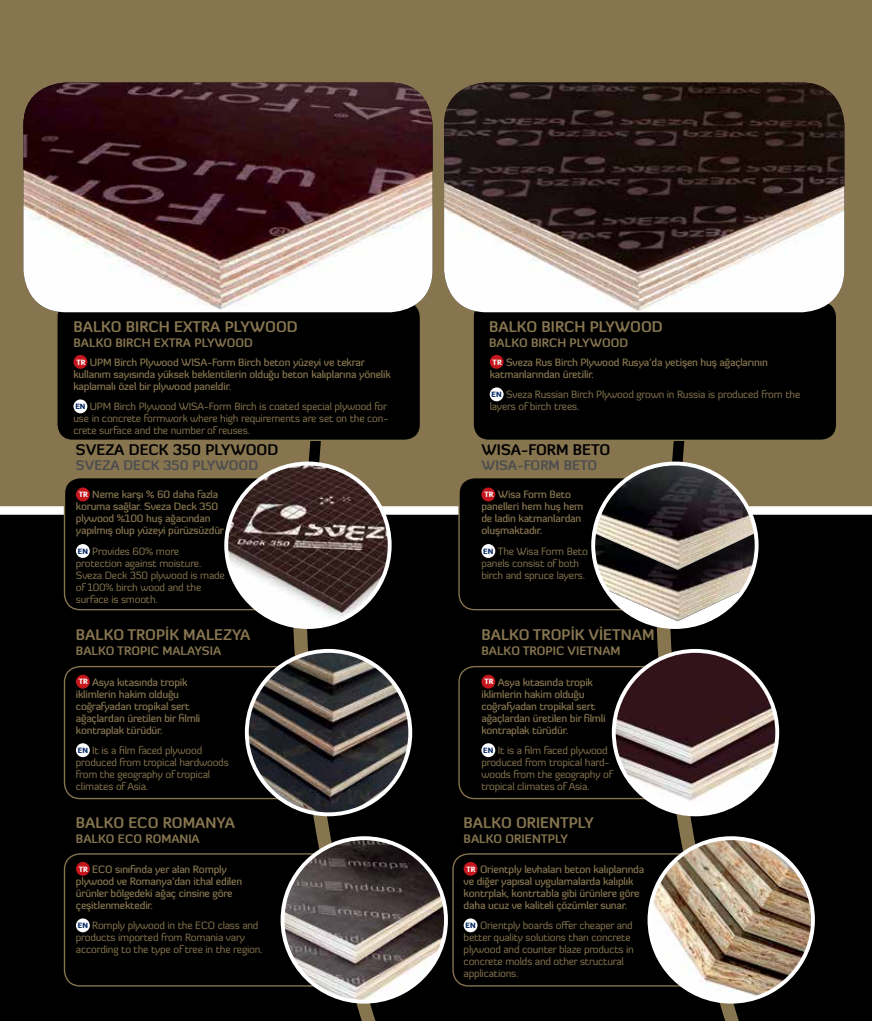
<style>
.page{position:relative;width:872px;height:1021px;background:#fff}
.page>*{position:absolute;margin:0;border:0;box-sizing:border-box;transform-origin:0 0}
.t1{font:700 15px "Diavlo";color:#86754f}
.t2{font:700 15px "Diavlo";color:#000}
.t3{font:700 13.5px "Diavlo";color:#4d4d4f}
.t4{font:700 12px "Diavlo";color:#86754f}
.t5{font:500 10.5px/12px "Diavlo";letter-spacing:-.02em;color:#86754f}
.t6{font:10.5px/12px "Diavlo";letter-spacing:-.02em;color:#86754f}
.s1{font-weight:900;font-size:7.35px;color:#fff}
.s2{font-weight:900;font-size:7.35px;color:#002561}
</style>
<div class="page">
<div style="left:0;top:0;width:872px;height:1020px;background:#86754f"></div>
<div style="left:0;top:511px;width:872px;height:509px;background:#000"></div>
<div style="left:0;top:506px;width:872px;height:8px;background:#fff"></div>
<svg style="left:159px;top:431px;width:266px;height:589px"></svg>
<div style="left:64px;top:477px;width:264px;height:132px;background:#000;border-radius:16px"></div>
<div style="left:64px;top:477px;width:264px;height:133px;border:1px solid #86754f;border-radius:16px"></div>
<div style="left:459px;top:477px;width:251px;height:132px;background:#000;border-radius:16px"></div>
<div style="left:64px;top:666px;width:264px;height:132px;background:#000;border-radius:16px"></div>
<div style="left:64px;top:666px;width:264px;height:133px;border:1px solid #86754f;border-radius:16px"></div>
<div style="left:64px;top:854px;width:313px;height:131px;background:#000;border-radius:16px"></div>
<div style="left:64px;top:853px;width:314px;height:133px;border:1px solid #86754f;border-radius:16px"></div>
<img style="left:226px;top:463px;width:164px;height:164px;border-radius:82px">
<div style="left:224px;top:461px;width:167px;height:168px;border:4px solid #fff;border-radius:50%"></div>
<img style="left:282px;top:838px;width:164px;height:163px;border-radius:82px">
<div style="left:280px;top:836px;width:168px;height:167px;border:4px solid #fff;border-radius:50%"></div>
<img style="left:247px;top:651px;width:163px;height:163px;border-radius:82px">
<div style="left:245px;top:649px;width:167px;height:167px;border:4px solid #fff;border-radius:50%"></div>
<svg style="left:522px;top:441px;width:266px;height:579px"></svg>
<svg style="left:593px;top:463px;width:163px;height:158px"></svg>
<img style="left:594px;top:463px;width:161px;height:107px">
<div style="left:591px;top:461px;width:167px;height:168px;border:4px solid #fff;border-radius:50%"></div>
<img style="left:614px;top:651px;width:163px;height:155px">
<div style="left:612px;top:649px;width:167px;height:167px;border:4px solid #fff;border-radius:50%"></div>
<img style="left:649px;top:838px;width:164px;height:163px;border-radius:82px">
<div style="left:647px;top:836px;width:168px;height:167px;border:4px solid #fff;border-radius:50%"></div>
<div style="left:57px;top:301px;width:363px;height:139px;background:#000;border-radius:16px"></div>
<div style="left:56px;top:300px;width:365px;height:141px;border:1px solid #86754f;border-radius:16px"></div>
<div style="left:73px;top:355px;width:14px;height:14px;background:#c4161c;border-radius:50%"></div>
<div style="left:73px;top:399px;width:14px;height:14px;background:#fff;border-radius:50%"></div>
<img style="left:23px;top:83px;width:409px;height:229px">
<div style="left:473px;top:301px;width:363px;height:139px;background:#000;border-radius:16px"></div>
<div style="left:472px;top:300px;width:365px;height:141px;border:1px solid #86754f;border-radius:16px"></div>
<div style="left:490px;top:355px;width:13px;height:14px;background:#c4161c;border-radius:50%"></div>
<div style="left:490px;top:387px;width:13px;height:14px;background:#fff;border-radius:50%"></div>
<img style="left:444px;top:83px;width:400px;height:229px">
<div style="left:76px;top:487px;width:14px;height:14px;background:#c4161c;border-radius:50%"></div>
<div style="left:76px;top:544px;width:14px;height:14px;background:#fff;border-radius:50%"></div>
<div style="left:76px;top:674px;width:14px;height:14px;background:#c4161c;border-radius:50%"></div>
<div style="left:76px;top:743px;width:14px;height:14px;background:#fff;border-radius:50%"></div>
<div style="left:76px;top:861px;width:14px;height:14px;background:#c4161c;border-radius:50%"></div>
<div style="left:76px;top:918px;width:14px;height:14px;background:#fff;border-radius:50%"></div>
<div style="left:481px;top:487px;width:14px;height:14px;background:#c4161c;border-radius:50%"></div>
<div style="left:481px;top:544px;width:14px;height:14px;background:#fff;border-radius:50%"></div>
<div style="left:481px;top:674px;width:14px;height:14px;background:#c4161c;border-radius:50%"></div>
<div style="left:481px;top:743px;width:14px;height:14px;background:#fff;border-radius:50%"></div>
<div style="left:463px;top:861px;width:14px;height:14px;background:#c4161c;border-radius:50%"></div>
<div style="left:463px;top:918px;width:14px;height:14px;background:#fff;border-radius:50%"></div>
<h1 class="t1" style="left:73px;top:317px;width:226px">BALKO BIRCH EXTRA PLYWOOD</h1>
<p class="t4" style="left:73px;top:335px;width:181px">BALKO BIRCH EXTRA PLYWOOD</p>
<p class="t5" style="left:73px;top:356px;width:319px"><span class="s1">TR</span> UPM Birch Plywood WISA-Form Birch beton yüzeyi ve tekrar kullanım sayısında yüksek beklentilerin olduğu beton kalıplarına yönelik kaplamalı özel bir plywood paneldir.</p>
<p class="t6" style="left:73px;top:400px;width:316px"><span class="s2">EN</span> UPM Birch Plywood WISA-Form Birch is coated special plywood for use in concrete formwork where high requirements are set on the con&shy;crete surface and the number of reuses.</p>
<h1 class="t2" style="left:76px;top:440px;width:204px">SVEZA DECK 350 PLYWOOD</h1>
<p class="t3" style="left:76px;top:457px;width:184px">SVEZA DECK 350 PLYWOOD</p>
<p class="t5" style="left:76px;top:488px;width:150px"><span class="s1">TR</span> Neme karşı % 60 daha fazla koruma sağlar. Sveza Deck 350 plywood %100 huş ağacından yapılmış olup yüzeyi pürüzsüzdür</p>
<p class="t6" style="left:76px;top:545px;width:150px"><span class="s2">EN</span> Provides 60% more protection against moisture.<br>Sveza Deck 350 plywood is made of 100% birch wood and the surface is smooth.</p>
<h1 class="t1" style="left:76px;top:625px;width:176px">BALKO TROPİK MALEZYA</h1>
<p class="t4" style="left:76px;top:643px;width:147px">BALKO TROPIC MALAYSIA</p>
<p class="t5" style="left:76px;top:675px;width:126px"><span class="s1">TR</span> Asya kıtasında tropik iklimlerin hakim olduğu coğrafyadan tropikal sert ağaçlardan üretilen bir filmli kontraplak türüdür.</p>
<p class="t6" style="left:76px;top:744px;width:154px"><span class="s2">EN</span> It is a film faced plywood produced from tropical hardwoods from the geography of tropical climates of Asia.</p>
<h1 class="t1" style="left:76px;top:812px;width:161px">BALKO ECO ROMANYA</h1>
<p class="t4" style="left:76px;top:830px;width:125px">BALKO ECO ROMANIA</p>
<p class="t5" style="left:76px;top:862px;width:168px"><span class="s1">TR</span> ECO sınıfında yer alan Romply plywood ve Romanya’dan ithal edilen ürünler bölgedeki ağaç cinsine göre çeşitlenmektedir.</p>
<p class="t6" style="left:76px;top:919px;width:188px"><span class="s2">EN</span> Romply plywood in the ECO class and products imported from Romania vary according to the type of tree in the region.</p>
<h1 class="t1" style="left:489px;top:317px;width:175px">BALKO BIRCH PLYWOOD</h1>
<p class="t4" style="left:489px;top:335px;width:140px">BALKO BIRCH PLYWOOD</p>
<p class="t5" style="left:490px;top:356px;width:280px"><span class="s1">TR</span> Sveza Rus Birch Plywood Rusya’da yetişen huş ağaçlarının katmanlarından üretilir.</p>
<p class="t6" style="left:490px;top:388px;width:312px"><span class="s2">EN</span> Sveza Russian Birch Plywood grown in Russia is produced from the layers of birch trees.</p>
<h1 class="t2" style="left:481px;top:440px;width:130px">WISA-FORM BETO</h1>
<p class="t3" style="left:481px;top:457px;width:117px">WISA-FORM BETO</p>
<p class="t5" style="left:481px;top:488px;width:104px"><span class="s1">TR</span> Wisa Form Beto panelleri hem huş hem de ladin katmanlardan oluşmaktadır.</p>
<p class="t6" style="left:481px;top:545px;width:108px"><span class="s2">EN</span> The Wisa Form Beto panels consist of both birch and spruce layers.</p>
<h1 class="t1" style="left:481px;top:625px;width:175px">BALKO TROPİK VİETNAM</h1>
<p class="t4" style="left:481px;top:643px;width:141px">BALKO TROPIC VIETNAM</p>
<p class="t5" style="left:481px;top:675px;width:126px"><span class="s1">TR</span> Asya kıtasında tropik iklimlerin hakim olduğu coğrafyadan tropikal sert ağaçlardan üretilen bir filmli kontraplak türüdür.</p>
<p class="t6" style="left:481px;top:744px;width:132px"><span class="s2">EN</span> It is a film faced plywood produced from tropical hard&shy;woods from the geography of tropical climates of Asia.</p>
<h1 class="t1" style="left:463px;top:812px;width:132px">BALKO ORIENTPLY</h1>
<p class="t4" style="left:463px;top:830px;width:106px">BALKO ORIENTPLY</p>
<p class="t5" style="left:463px;top:862px;width:182px"><span class="s1">TR</span> Orientply levhaları beton kalıplarında ve diğer yapısal uygulamalarda kalıplık kontrplak, kontrtabla gibi ürünlere göre daha ucuz ve kaliteli çözümler sunar.</p>
<p class="t6" style="left:463px;top:919px;width:172px"><span class="s2">EN</span> Orientply boards offer cheaper and better quality solutions than concrete plywood and counter blaze products in concrete molds and other structural applications.</p>
</div>
